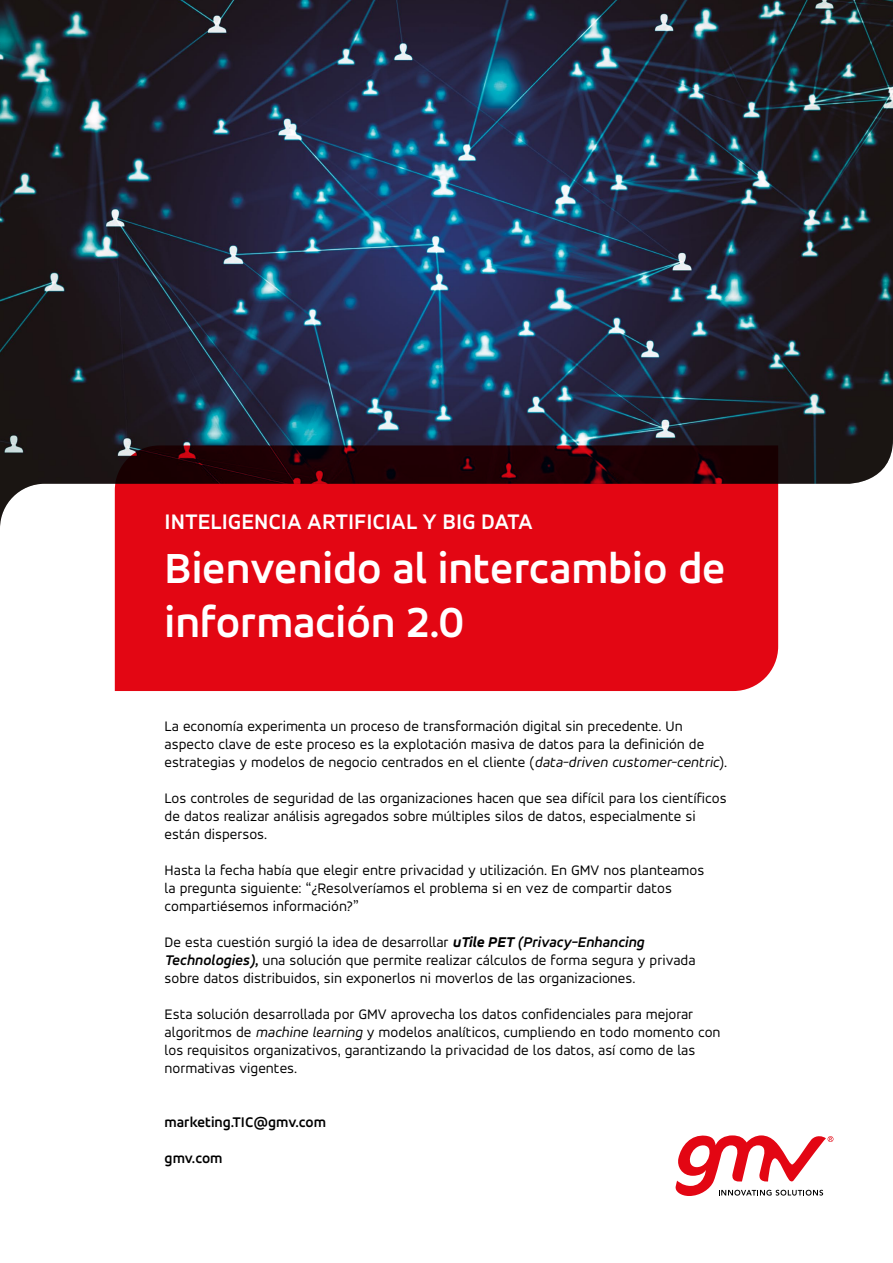
<style>
.page{position:relative;width:893px;height:1263px;background:#fff}
.page>*{position:absolute;margin:0;border:0;box-sizing:border-box;transform-origin:0 0}
.t1{font:700 45px/54px "Accord Alternate";color:#fff}
.t2{font:700 22.5px "Accord Alternate";color:#fff}
.t3{font:15px/18px "Accord Alternate";color:#000}
.t4{font:700 15px "Accord Alternate";color:#000}
.s1{font-style:italic}
.s2{font-weight:700;font-style:italic;font-stretch:expanded}
.s3{font-weight:700;font-style:italic}
</style>
<div class="page">
<img style="left:0;top:0;width:893px;height:528px">
<svg style="left:675px;top:1135px;width:158px;height:61px"></svg>
<svg style="left:115px;top:445px;width:663px;height:246px;background:#c40611"></svg>
<h2 class="t2" style="left:165px;top:508px;width:370px">INTELIGENCIA ARTIFICIAL Y BIG DATA</h2>
<h1 class="t1" style="left:165px;top:541px;width:563px">Bienvenido al intercambio de información 2.0</h1>
<p class="t3" style="left:165px;top:717px;width:564px">La economía experimenta un proceso de transformación digital sin precedente. Un aspecto clave de este proceso es la explotación masiva de datos para la definición de estrategias y modelos de negocio centrados en el cliente (<span class="s1">data-driven customer-centric</span>).</p>
<p class="t3" style="left:165px;top:789px;width:563px">Los controles de seguridad de las organizaciones hacen que sea difícil para los científicos de datos realizar análisis agregados sobre múltiples silos de datos, especialmente si están dispersos.</p>
<p class="t3" style="left:165px;top:861px;width:541px">Hasta la fecha había que elegir entre privacidad y utilización. En GMV nos planteamos la pregunta siguiente: “¿Resolveríamos el problema si en vez de compartir datos compartiésemos información?”</p>
<p class="t3" style="left:165px;top:933px;width:532px">De esta cuestión surgió la idea de desarrollar <span class="s2">uTile PET</span> <span class="s3">(Privacy-Enhancing<br>Technologies),</span> una solución que permite realizar cálculos de forma segura y privada sobre datos distribuidos, sin exponerlos ni moverlos de las organizaciones.</p>
<p class="t3" style="left:165px;top:1005px;width:557px">Esta solución desarrollada por GMV aprovecha los datos confidenciales para mejorar algoritmos de <span class="s1">machine learning</span> y modelos analíticos, cumpliendo en todo momento con los requisitos organizativos, garantizando la privacidad de los datos, así como de las normativas vigentes.</p>
<p class="t4" style="left:165px;top:1113px;width:163px">marketing.TIC@gmv.com</p>
<p class="t4" style="left:165px;top:1149px;width:59px">gmv.com</p>
</div>
